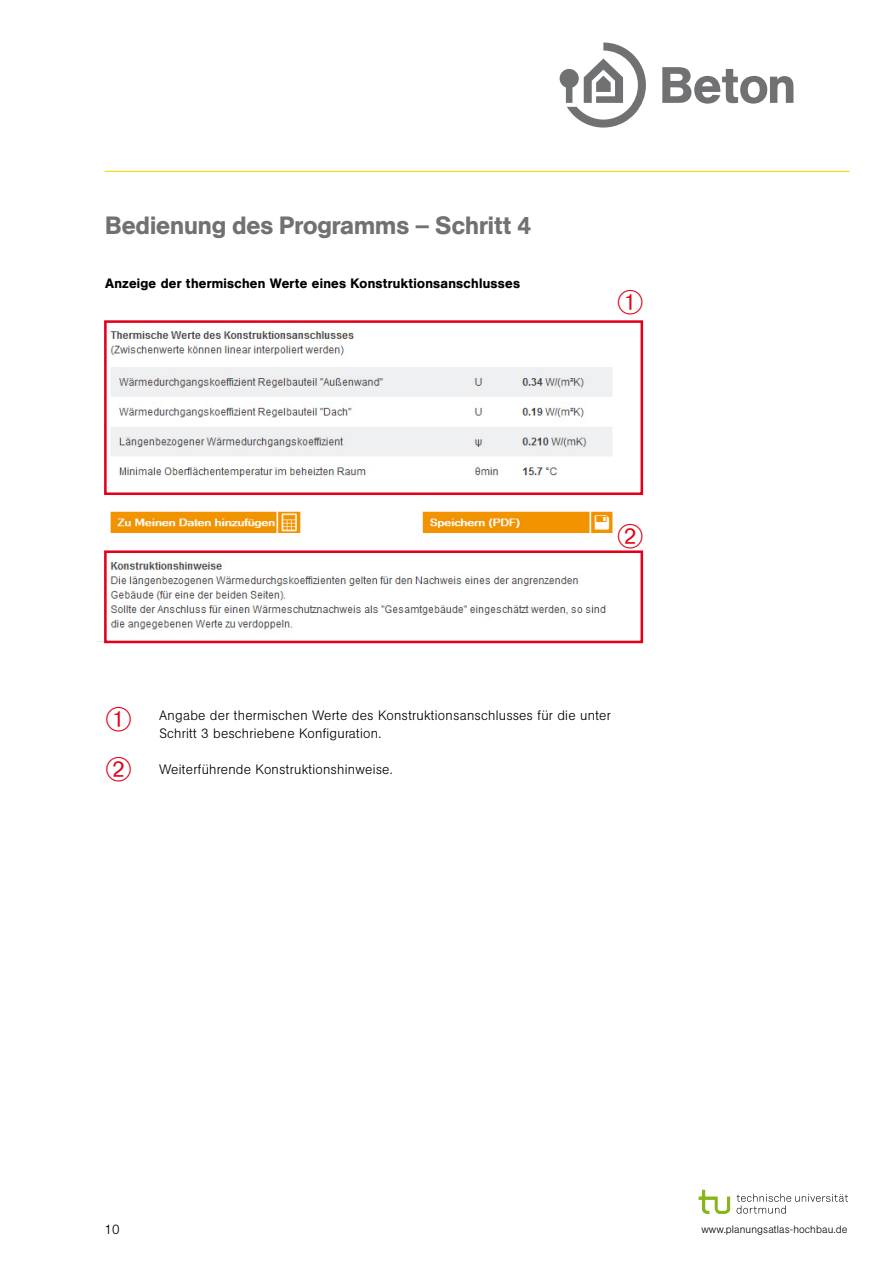
<style>
.page{position:relative;width:893px;height:1263px;background:#fff}
.page>*{position:absolute;margin:0;border:0;box-sizing:border-box;transform-origin:0 0}
.t1{font:500 24.75px "AG Book Pro";color:#707173}
.t2{font:300 13.5px/18px "AG Book Pro";letter-spacing:.02em;color:#000}
.t3{font:500 13.5px "AG Book Pro";letter-spacing:.02em;color:#000}
.t4{font:300 10.5px "AG Book Pro";letter-spacing:.01em;color:#000}
</style>
<div class="page">
<hr style="left:105px;top:171px;width:745px;height:1px;background:#eedc00">
<svg style="left:560px;top:43px;width:86px;height:85px"></svg>
<svg style="left:662px;top:67px;width:131px;height:37px"></svg>
<svg style="left:699px;top:1190px;width:31px;height:24px"></svg>
<svg style="left:737px;top:1194px;width:111px;height:20px"></svg>
<img style="left:98px;top:331px;width:515px;height:311px">
<div style="left:104px;top:320px;width:539px;height:175px;border:3px solid #e2001a"></div>
<div style="left:104px;top:550px;width:539px;height:93px;border:3px solid #e2001a"></div>
<h1 class="t1" style="left:105px;top:209px;width:428px">Bedienung des Programms – Schritt 4</h1>
<p class="t3" style="left:105px;top:275px;width:416px">Anzeige der thermischen Werte eines Konstruktionsanschlusses</p>
<p class="t2" style="left:159px;top:706px;width:453px">Angabe der thermischen Werte des Konstruktionsanschlusses für die unter<br>Schritt 3 beschriebene Konfiguration.</p>
<p class="t2" style="left:159px;top:760px;width:235px">Weiterführende Konstruktionshinweise.</p>
<p class="t2" style="left:105px;top:1220px;width:17px">10</p>
<p class="t4" style="left:701px;top:1222px;width:148px">www.planungsatlas-hochbau.de</p>
</div>
